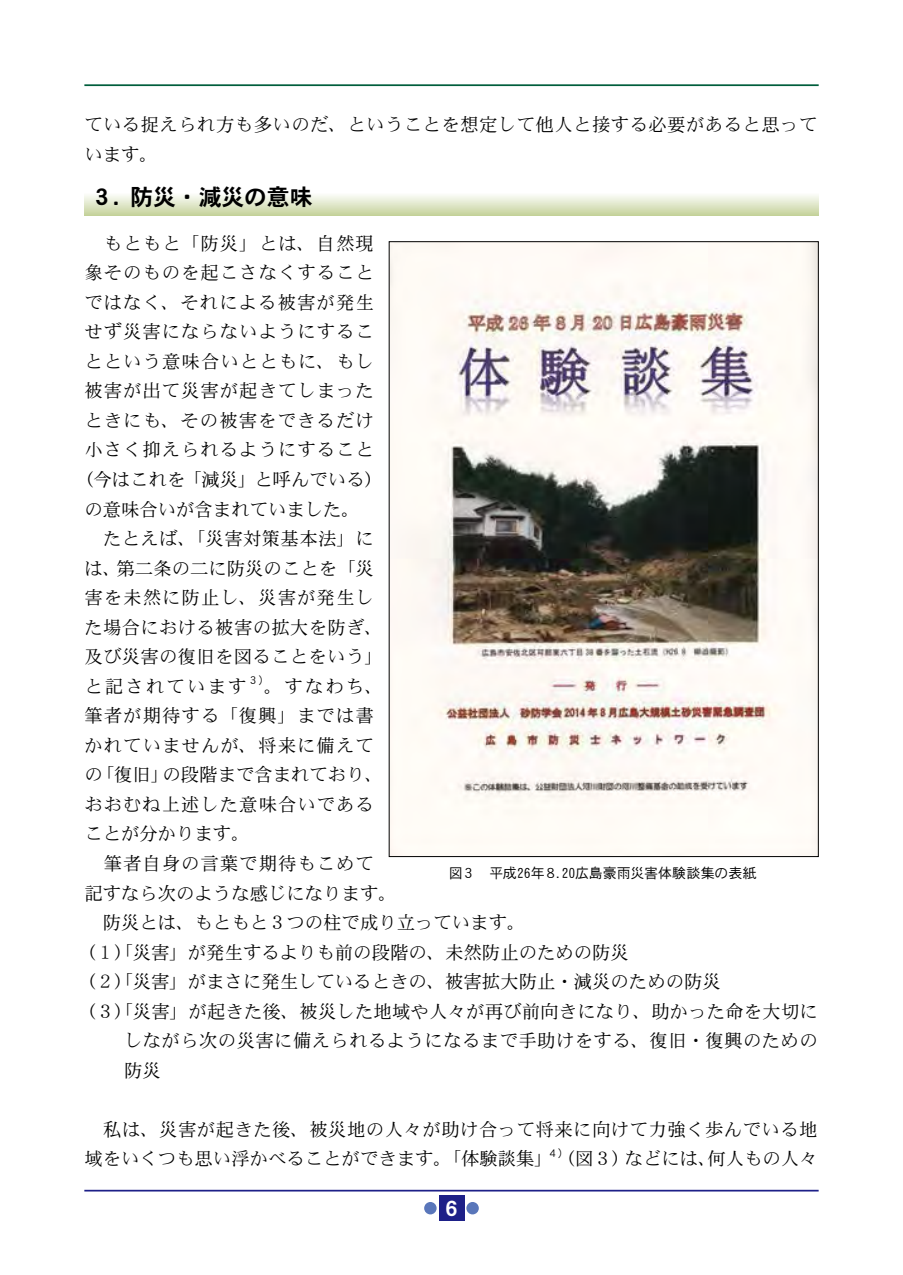
<style>
.page{position:relative;width:903px;height:1275px;background:#fff}
.page>*{position:absolute;margin:0;border:0;box-sizing:border-box;transform-origin:0 0}
.t1{font:22.75px "DFHS Gothic W7 WIN RKSJ H";color:#000}
.t2{font:21px "DFHS Gothic W7 WING RKSJ H";color:#fff}
.t3{font:18.38px/29.6px "DFHS Mincho W3 WIN RKSJ H";letter-spacing:.02em;color:#000}
.t4{font:18.38px "DFHS Mincho W3 WIN RKSJ H";color:#000}
.t5{font:18.38px "DFHS Mincho W3 WIN RKSJ H";letter-spacing:.055em;color:#000}
.t6{font:18.38px "DFHS Mincho W3 WIN RKSJ H";letter-spacing:.06em;color:#000}
.t7{font:18.38px "DFHS Mincho W3 WIN RKSJ H";letter-spacing:.065em;color:#000}
.t8{font:18.38px "DFHS Mincho W3 WIN RKSJ H";letter-spacing:.12em;color:#000}
.t9{font:14px "DFHS Gothic W3 WIN RKSJ H";letter-spacing:-.01em;color:#000}
.t10{font:10.67px "DFHS Gothic W3 WIN RKSJ H";color:#000}
</style>
<div class="page">
<hr style="left:84px;top:1190px;width:735px;height:1px;background:#1d2088">
<div style="left:439px;top:1196px;width:25px;height:25px;background:#1d2088"></div>
<div style="left:466px;top:1202px;width:13px;height:12px;background:#5976ba;border-radius:50%"></div>
<div style="left:424px;top:1202px;width:13px;height:12px;background:#5976ba;border-radius:50%"></div>
<hr style="left:84px;top:84px;width:735px;height:2px;background:#005e3c">
<div style="left:84px;top:192px;width:735px;height:24px;background:linear-gradient(to bottom,#fff,#c7d39d)"></div>
<img style="left:391px;top:243px;width:426px;height:612px">
<p class="t3" style="left:84px;top:111px;width:734px">ている捉えられ方も多いのだ、ということを想定して他人と接する必要があると思っています。</p>
<p class="t1" style="left:91px;top:186px;width:223px">３. 防災・減災の意味</p>
<p class="t7" style="left:84px;top:234px;width:291px">　もともと「防災」とは、自然現</p>
<p class="t5" style="left:84px;top:263px;width:291px">象そのものを起こさなくすること</p>
<p class="t6" style="left:84px;top:293px;width:291px">ではなく、それによる被害が発生</p>
<p class="t5" style="left:84px;top:322px;width:291px">せず災害にならないようにするこ</p>
<p class="t6" style="left:84px;top:352px;width:291px">とという意味合いとともに、もし</p>
<p class="t5" style="left:84px;top:381px;width:291px">被害が出て災害が起きてしまった</p>
<p class="t6" style="left:84px;top:411px;width:291px">ときにも、その被害をできるだけ</p>
<p class="t5" style="left:84px;top:441px;width:291px">小さく抑えられるようにすること</p>
<p class="t4" style="left:75px;top:470px;width:309px">（今はこれを「減災」と呼んでいる）</p>
<p class="t4" style="left:84px;top:500px;width:277px">の意味合いが含まれていました。</p>
<p class="t3" style="left:84px;top:524px;width:291px">　たとえば、「災害対策基本法」に</p>
<p class="t4" style="left:84px;top:559px;width:291px">は、第二条の二に防災のことを「災</p>
<p class="t6" style="left:84px;top:588px;width:291px">害を未然に防止し、災害が発生し</p>
<p class="t3" style="left:84px;top:613px;width:300px">た場合における被害の拡大を防ぎ、</p>
<p class="t3" style="left:84px;top:642px;width:300px">及び災害の復旧を図ることをいう」</p>
<p class="t8" style="left:84px;top:677px;width:164px">と記されています</p>
<p class="t10" style="left:248px;top:675px;width:23px">３）</p>
<p class="t3" style="left:264px;top:672px;width:120px">。すなわち、</p>
<p class="t6" style="left:84px;top:706px;width:291px">筆者が期待する「復興」までは書</p>
<p class="t6" style="left:84px;top:736px;width:291px">かれていませんが、将来に備えて</p>
<p class="t4" style="left:84px;top:765px;width:300px">の「復旧」の段階まで含まれており、</p>
<p class="t5" style="left:84px;top:795px;width:291px">おおむね上述した意味合いである</p>
<p class="t4" style="left:84px;top:825px;width:167px">ことが分かります。</p>
<p class="t5" style="left:84px;top:854px;width:291px">　筆者自身の言葉で期待もこめて</p>
<p class="t4" style="left:84px;top:884px;width:314px">記すなら次のような感じになります。</p>
<p class="t4" style="left:84px;top:913px;width:443px">　防災とは、もともと３つの柱で成り立っています。</p>
<p class="t4" style="left:78px;top:943px;width:553px">（１）「災害」が発生するよりも前の段階の、未然防止のための防災</p>
<p class="t4" style="left:78px;top:972px;width:645px">（２）「災害」がまさに発生しているときの、被害拡大防止・減災のための防災</p>
<p class="t3" style="left:78px;top:997px;width:742px">（３）「災害」が起きた後、被災した地域や人々が再び前向きになり、助かった命を大切に</p>
<p class="t3" style="left:124px;top:1026px;width:695px">しながら次の災害に備えられるようになるまで手助けをする、復旧・復興のための</p>
<p class="t3" style="left:124px;top:1056px;width:38px">防災</p>
<p class="t9" style="left:449px;top:866px;width:309px">図３　平成26年８.20広島豪雨災害体験談集の表紙</p>
<p class="t3" style="left:84px;top:1115px;width:735px">　私は、災害が起きた後、被災地の人々が助け合って将来に向けて力強く歩んでいる地域をいくつも思い浮かべることができます。「体験談集」（図３）などには、何人もの人々</p>
<p class="t10" style="left:547px;top:1147px;width:23px">４）</p>
<p class="t2" style="left:435px;top:1201px;width:23px">16</p>
</div>
